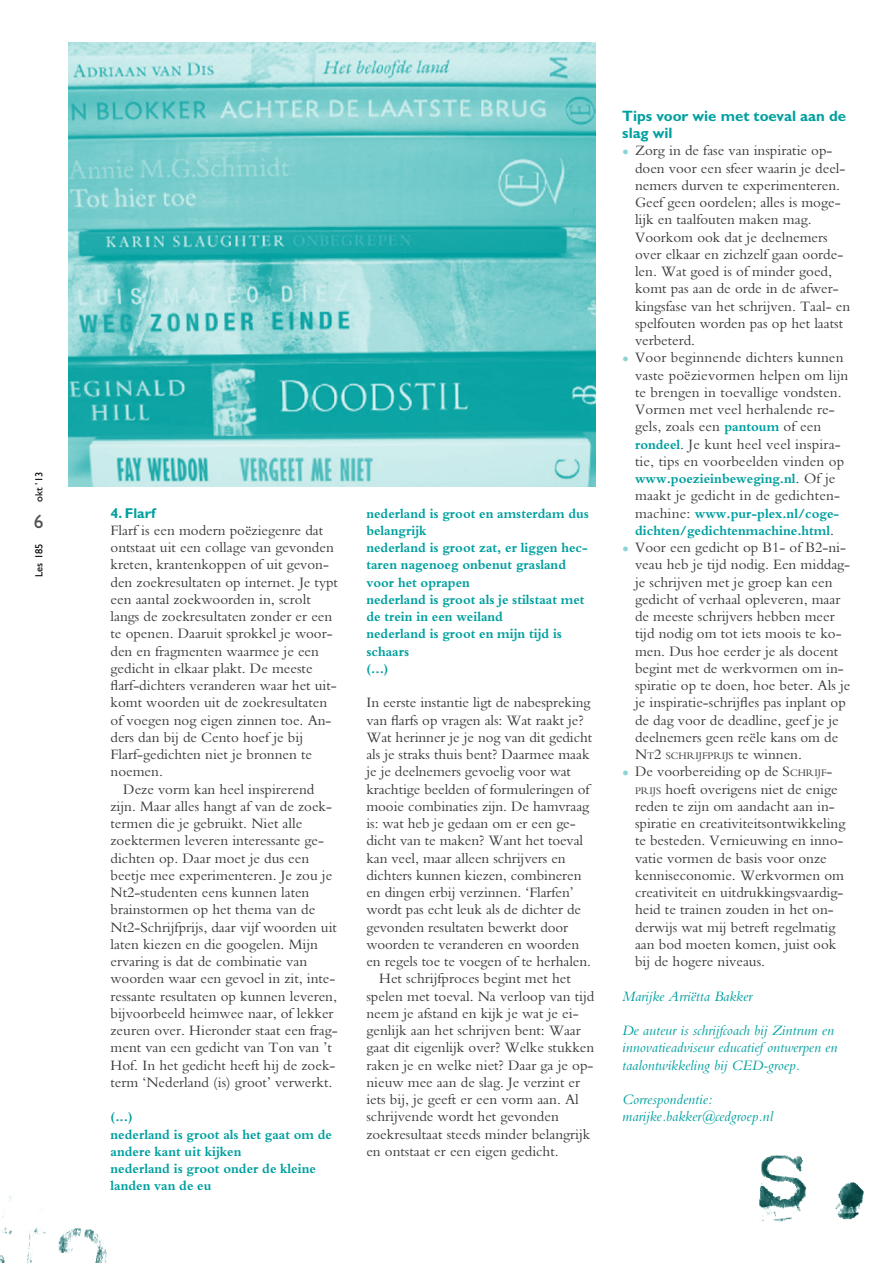
<style>
.page{position:relative;width:893px;height:1263px;background:#fff}
.page>*{position:absolute;margin:0;border:0;box-sizing:border-box;transform-origin:0 0}
.t1{font:15px/17.2px "M Bembo";color:#373538}
.t2{font:italic 15px/17.2px "M Bembo";color:#009f9f}
.t3{font:700 15px/17.2px "Gill Sans";color:#009f9f}
.t4{font:700 14.25px/17.2px "M Bembo";color:#009f9f;scale:.95 1}
.t5{font:700 14.25px "Gill Sans";color:#009f9f}
.t6{font:10.5px "M Bembo";color:#373538}
.t7{font:10.5px "Gill Sans";letter-spacing:.01em;color:#000}
.s1{font-size:19.5px;color:#8cd4d4}
.s2{font-weight:700;font-size:14.25px;color:#009f9f}
.s3{font-weight:400;font-size:15px;color:#373538}
.s4{font-size:15px}
.s5{font-size:10.5px}
</style>
<div class="page">
<img style="left:68px;top:43px;width:527px;height:443px">
<img style="left:759px;top:1155px;width:105px;height:67px">
<img style="left:0;top:1196px;width:107px;height:67px">
<p class="t7" style="left:33px;top:502px;width:32px;rotate:-90deg">okt ’1 3</p>
<p class="t7" style="left:33px;top:577px;width:35px;rotate:-90deg">Les 1 85</p>
<p class="t5" style="left:111px;top:504px;width:46px">4. Flarf</p>
<p class="t1" style="left:111px;top:521px;width:214px">Flarf is een modern poëziegenre dat</p>
<p class="t1" style="left:111px;top:539px;width:225px">ontstaat uit een collage van gevonden</p>
<p class="t1" style="left:111px;top:556px;width:220px">kreten, krantenkoppen of uit gevon-</p>
<p class="t1" style="left:111px;top:573px;width:229px">den zoekresultaten op internet. Je typt</p>
<p class="t1" style="left:111px;top:590px;width:202px">een aantal zoekwoorden in, scrolt</p>
<p class="t1" style="left:111px;top:608px;width:223px">langs de zoekresultaten zonder er een</p>
<p class="t1" style="left:111px;top:625px;width:224px">te openen. Daaruit sprokkel je woor-</p>
<p class="t1" style="left:111px;top:642px;width:210px">den en fragmenten waarmee je een</p>
<p class="t1" style="left:111px;top:659px;width:204px">gedicht in elkaar plakt. De meeste</p>
<p class="t1" style="left:111px;top:677px;width:228px">flarf-dichters veranderen waar het uit-</p>
<p class="t1" style="left:111px;top:694px;width:218px">komt woorden uit de zoekresultaten</p>
<p class="t1" style="left:111px;top:711px;width:223px">of voegen nog eigen zinnen toe. An-</p>
<p class="t1" style="left:111px;top:728px;width:194px">ders dan bij de Cento hoef je bij</p>
<p class="t1" style="left:111px;top:746px;width:203px">Flarf-gedichten niet je bronnen te</p>
<p class="t1" style="left:111px;top:763px;width:54px">noemen.</p>
<p class="t1" style="left:123px;top:780px;width:193px">Deze vorm kan heel inspirerend</p>
<p class="t1" style="left:111px;top:797px;width:223px">zijn. Maar alles hangt af van de zoek-</p>
<p class="t1" style="left:111px;top:815px;width:193px">termen die je gebruikt. Niet alle</p>
<p class="t1" style="left:111px;top:832px;width:215px">zoektermen leveren interessante ge-</p>
<p class="t1" style="left:111px;top:849px;width:200px">dichten op. Daar moet je dus een</p>
<p class="t1" style="left:111px;top:866px;width:223px">beetje mee experimenteren. Je zou je</p>
<p class="t1" style="left:111px;top:884px;width:200px">Nt2-studenten eens kunnen laten</p>
<p class="t1" style="left:111px;top:901px;width:206px">brainstormen op het thema van de</p>
<p class="t1" style="left:111px;top:918px;width:228px">Nt2-Schrijfprijs, daar vijf woorden uit</p>
<p class="t1" style="left:111px;top:935px;width:209px">laten kiezen en die googelen. Mijn</p>
<p class="t1" style="left:111px;top:953px;width:198px">ervaring is dat de combinatie van</p>
<p class="t1" style="left:111px;top:970px;width:226px">woorden waar een gevoel in zit, inte-</p>
<p class="t1" style="left:111px;top:987px;width:228px">ressante resultaten op kunnen leveren,</p>
<p class="t1" style="left:111px;top:1004px;width:224px">bijvoorbeeld heimwee naar, of lekker</p>
<p class="t1" style="left:111px;top:1022px;width:229px">zeuren over. Hieronder staat een frag-</p>
<p class="t1" style="left:111px;top:1039px;width:223px">ment van een gedicht van Ton van ’t</p>
<p class="t1" style="left:111px;top:1056px;width:226px">Hof. In het gedicht heeft hij de zoek-</p>
<p class="t1" style="left:111px;top:1073px;width:223px">term ‘Nederland (is) groot’ verwerkt.</p>
<p class="t4" style="left:111px;top:1108px;width:235px">(...)<br>nederland is groot als het gaat om de andere kant uit kijken<br>nederland is groot onder de kleine landen van de eu</p>
<p class="t4" style="left:366px;top:504px;width:236px">nederland is groot en amsterdam dus belangrijk<br>nederland is groot zat, er liggen hec&shy;taren nagenoeg onbenut grasland voor het oprapen<br>nederland is groot als je stilstaat met de trein in een weiland<br>nederland is groot en mijn tijd is schaars<br>(...)</p>
<p class="t1" style="left:366px;top:694px;width:226px">In eerste instantie ligt de nabespreking</p>
<p class="t1" style="left:366px;top:711px;width:219px">van flarfs op vragen als: Wat raakt je?</p>
<p class="t1" style="left:366px;top:728px;width:227px">Wat herinner je je nog van dit gedicht</p>
<p class="t1" style="left:366px;top:746px;width:225px">als je straks thuis bent? Daarmee maak</p>
<p class="t1" style="left:366px;top:763px;width:206px">je je deelnemers gevoelig voor wat</p>
<p class="t1" style="left:366px;top:780px;width:225px">krachtige beelden of formuleringen of</p>
<p class="t1" style="left:366px;top:797px;width:224px">mooie combinaties zijn. De hamvraag</p>
<p class="t1" style="left:366px;top:815px;width:211px">is: wat heb je gedaan om er een ge-</p>
<p class="t1" style="left:366px;top:832px;width:218px">dicht van te maken? Want het toeval</p>
<p class="t1" style="left:366px;top:849px;width:201px">kan veel, maar alleen schrijvers en</p>
<p class="t1" style="left:366px;top:866px;width:217px">dichters kunnen kiezen, combineren</p>
<p class="t1" style="left:366px;top:884px;width:209px">en dingen erbij verzinnen. ‘Flarfen’</p>
<p class="t1" style="left:366px;top:901px;width:216px">wordt pas echt leuk als de dichter de</p>
<p class="t1" style="left:366px;top:918px;width:203px">gevonden resultaten bewerkt door</p>
<p class="t1" style="left:366px;top:935px;width:214px">woorden te veranderen en woorden</p>
<p class="t1" style="left:366px;top:953px;width:226px">en regels toe te voegen of te herhalen.</p>
<p class="t1" style="left:379px;top:970px;width:193px">Het schrijfproces begint met het</p>
<p class="t1" style="left:366px;top:987px;width:229px">spelen met toeval. Na verloop van tijd</p>
<p class="t1" style="left:366px;top:1004px;width:214px">neem je afstand en kijk je wat je ei-</p>
<p class="t1" style="left:366px;top:1022px;width:216px">genlijk aan het schrijven bent: Waar</p>
<p class="t1" style="left:366px;top:1039px;width:229px">gaat dit eigenlijk over? Welke stukken</p>
<p class="t1" style="left:366px;top:1056px;width:229px">raken je en welke niet? Daar ga je op-</p>
<p class="t1" style="left:366px;top:1073px;width:215px">nieuw mee aan de slag. Je verzint er</p>
<p class="t1" style="left:366px;top:1091px;width:214px">iets bij, je geeft er een vorm aan. Al</p>
<p class="t1" style="left:366px;top:1108px;width:194px">schrijvende wordt het gevonden</p>
<p class="t1" style="left:366px;top:1125px;width:225px">zoekresultaat steeds minder belangrijk</p>
<p class="t1" style="left:366px;top:1142px;width:194px">en ontstaat er een eigen gedicht.</p>
<p class="t3" style="left:622px;top:107px;width:225px">Tips voor wie met toeval aan de slag wil</p>
<p class="t1" style="left:635px;top:142px;width:217px;text-indent:-13px"><span class="s1">•</span> Zorg in de fase van inspiratie op&shy;doen voor een sfeer waarin je deel&shy;nemers durven te experimenteren.<br>Geef geen oordelen; alles is moge&shy;lijk en taalfouten maken mag.<br>Voorkom ook dat je deelnemers over elkaar en zichzelf gaan oorde&shy;len. Wat goed is of minder goed, komt pas aan de orde in de afwer&shy;kingsfase van het schrijven. Taal- en spelfouten worden pas op het laatst verbeterd.</p>
<p class="t1" style="left:635px;top:349px;width:215px;text-indent:-13px"><span class="s1">•</span> Voor beginnende dichters kunnen vaste poëzievormen helpen om lijn te brengen in toevallige vondsten.<br>Vormen met veel herhalende re&shy;gels, zoals een <span class="s2">pantoum</span> of een <span class="s2">rondeel</span>. Je kunt heel veel inspira&shy;tie, tips en voorbeelden vinden op</p>
<p class="t4" style="left:635px;top:470px;width:213px">www.poezieinbeweging.nl<span class="s3">. Of je</span></p>
<p class="t1" style="left:635px;top:487px;width:206px">maakt je gedicht in de gedichten-</p>
<p class="t4" style="left:635px;top:504px;width:216px"><span class="s3">machine:</span> www.pur-plex.nl/coge&shy;dichten/gedichtenmachine.html<span class="s3">.</span></p>
<p class="t1" style="left:635px;top:539px;width:217px;text-indent:-13px"><span class="s1">•</span> Voor een gedicht op B1- of B2-ni&shy;veau heb je tijd nodig. Een middag&shy;je schrijven met je groep kan een gedicht of verhaal opleveren, maar de meeste schrijvers hebben meer tijd nodig om tot iets moois te ko&shy;men. Dus hoe eerder je als docent begint met de werkvormen om in&shy;spiratie op te doen, hoe beter. Als je je inspiratie-schrijfles pas inplant op de dag voor de deadline, geef je je deelnemers geen reële kans om de</p>
<p class="t6" style="left:635px;top:750px;width:168px"><span class="s4">N</span>t<span class="s4">2</span> schrijfprijs <span class="s4">te winnen.</span></p>
<p class="t1" style="left:635px;top:763px;width:212px;text-indent:-13px"><span class="s1">•</span> De voorbereiding op de S<span class="s5">chrijf&shy;prijs</span> hoeft overigens niet de enige reden te zijn om aandacht aan in&shy;spiratie en creativiteitsontwikkeling te besteden. Vernieuwing en inno&shy;vatie vormen de basis voor onze kenniseconomie. Werkvormen om creativiteit en uitdrukkingsvaardig&shy;heid te trainen zouden in het on&shy;derwijs wat mij betreft regelmatig aan bod moeten komen, juist ook bij de hogere niveaus.</p>
<p class="t2" style="left:622px;top:987px;width:132px">Marijke Arriëtta Bakker</p>
<p class="t2" style="left:622px;top:1022px;width:217px">De auteur is schrijfcoach bij Zintrum en innovatieadviseur educatief ontwerpen en taalontwikkeling bij CED-groep.</p>
<p class="t2" style="left:622px;top:1091px;width:152px">Correspondentie: marijke.bakker@cedgroep.nl</p>
</div>
